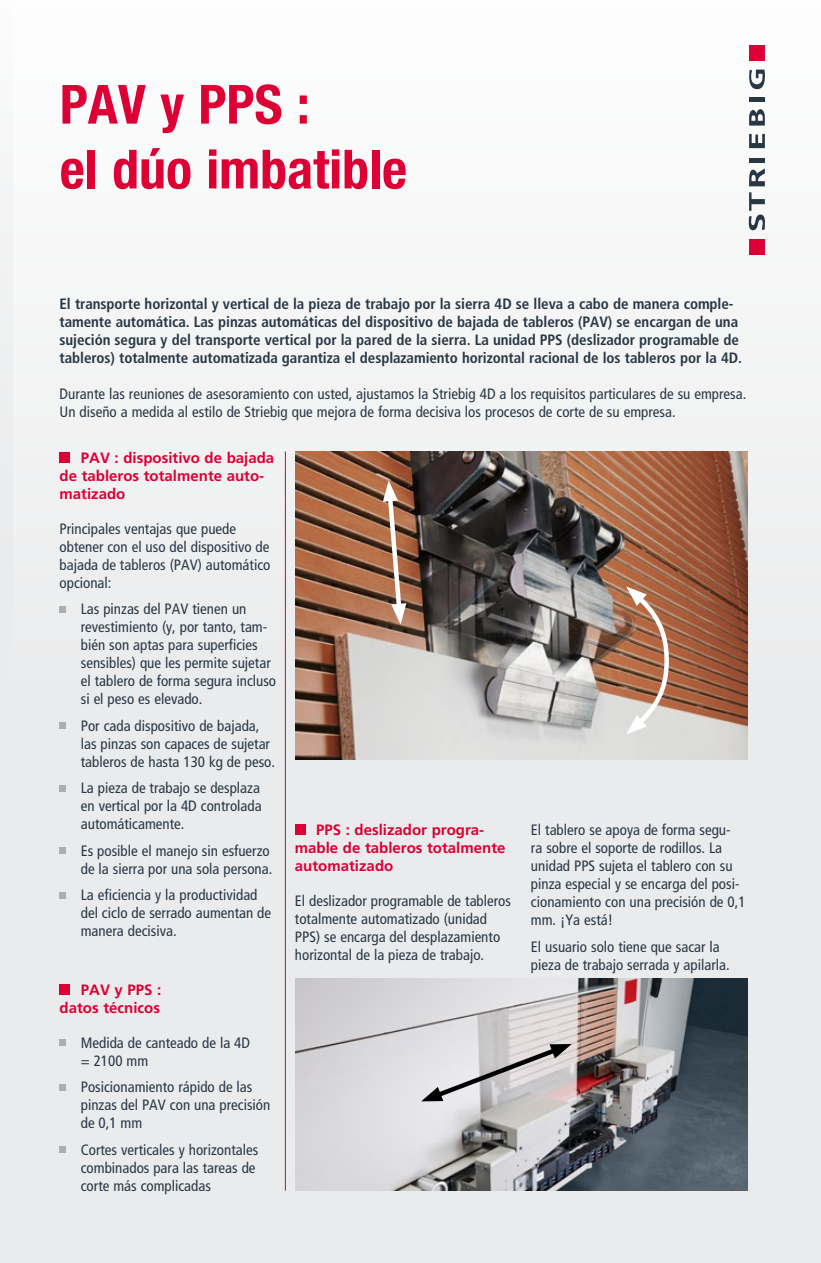
<style>
.page{position:relative;width:821px;height:1263px;background:#eaebec}
.page>*{position:absolute;margin:0;border:0;box-sizing:border-box;transform-origin:0 0}
.t1{font:700 condensed 54px/64.8px "Helvetica Neue LT Pro";color:#dc0034}
.t2{font:condensed 15px/18px "Frutiger LT Std";color:#293745}
.t3{font:700 condensed 15px/18px "Frutiger LT Std";letter-spacing:-.005em;color:#293745}
.t4{font:700 15px/18px "Frutiger LT Std";color:#dc0034}
</style>
<div class="page">
<img style="left:295px;top:979px;width:452px;height:212px">
<img style="left:295px;top:451px;width:452px;height:309px">
<svg style="left:626px;top:586px;width:45px;height:148px"></svg>
<svg style="left:383px;top:480px;width:23px;height:144px"></svg>
<svg style="left:421px;top:1043px;width:150px;height:60px"></svg>
<div style="left:60px;top:452px;width:10px;height:11px;background:#dc0034"></div>
<svg style="left:60px;top:606px;width:6px;height:6px"></svg>
<svg style="left:60px;top:723px;width:6px;height:6px"></svg>
<svg style="left:60px;top:785px;width:6px;height:6px"></svg>
<svg style="left:60px;top:848px;width:6px;height:6px"></svg>
<svg style="left:60px;top:892px;width:6px;height:6px"></svg>
<div style="left:60px;top:984px;width:10px;height:11px;background:#dc0034"></div>
<div style="left:60px;top:1039px;width:6px;height:7px;background:#a9afb5"></div>
<svg style="left:60px;top:1084px;width:6px;height:6px"></svg>
<div style="left:60px;top:1146px;width:6px;height:7px;background:#a9afb5"></div>
<div style="left:295px;top:824px;width:10px;height:11px;background:#dc0034"></div>
<hr style="left:285px;top:451px;width:1px;height:740px;background:#dc0034">
<hr style="left:749px;top:251px;width:16px;height:4px;background:#dc0034">
<div style="left:749px;top:239px;width:16px;height:11px;background:#dc0034"></div>
<svg style="left:749px;top:134px;width:16px;height:14px"></svg>
<hr style="left:749px;top:97px;width:16px;height:4px;background:#293745">
<hr style="left:749px;top:45px;width:3px;height:16px;background:#dc0034">
<div style="left:753px;top:45px;width:12px;height:16px;background:#dc0034"></div>
<svg style="left:749px;top:109px;width:16px;height:17px"></svg>
<svg style="left:746px;top:70px;width:21px;height:19px"></svg>
<svg style="left:746px;top:192px;width:21px;height:38px"></svg>
<svg style="left:749px;top:168px;width:16px;height:18px"></svg>
<hr style="left:749px;top:158px;width:16px;height:4px;background:#293745">
<h1 class="t1" style="left:60px;top:72px;width:349px">PAV y PPS :<br>el dúo imbatible</h1>
<p class="t3" style="left:60px;top:295px;width:684px">El transporte horizontal y vertical de la pieza de trabajo por la sierra 4D se lleva a cabo de manera comple&shy;tamente automática. Las pinzas automáticas del dispositivo de bajada de tableros (PAV) se encargan de una sujeción segura y del transporte vertical por la pared de la sierra. La unidad PPS (deslizador programable de tableros) totalmente automatizada garantiza el desplazamiento horizontal racional de los tableros por la 4D.</p>
<p class="t2" style="left:60px;top:385px;width:688px">Durante las reuniones de asesoramiento con usted, ajustamos la Striebig 4D a los requisitos particulares de su empresa.<br>Un diseño a medida al estilo de Striebig que mejora de forma decisiva los procesos de corte de su empresa.</p>
<p class="t4" style="left:60px;top:449px;width:216px;text-indent:21px">PAV : dispositivo de bajada de tableros totalmente auto&shy;matizado</p>
<p class="t2" style="left:60px;top:520px;width:212px">Principales ventajas que puede obtener con el uso del dispositivo de bajada de tableros (PAV) automático opcional:</p>
<p class="t2" style="left:81px;top:600px;width:197px">Las pinzas del PAV tienen un revestimiento (y, por tanto, tam&shy;bién son aptas para superficies sensibles) que les permite sujetar el tablero de forma segura incluso si el peso es elevado.</p>
<p class="t2" style="left:81px;top:717px;width:196px">Por cada dispositivo de bajada, las pinzas son capaces de sujetar tableros de hasta 130 kg de peso.</p>
<p class="t2" style="left:81px;top:779px;width:182px;text-align:justify">La pieza de trabajo se desplaza en vertical por la 4D controlada automáticamente.</p>
<p class="t2" style="left:81px;top:842px;width:193px">Es posible el manejo sin esfuerzo de la sierra por una sola persona.</p>
<p class="t2" style="left:81px;top:886px;width:192px">La eficiencia y la productividad del ciclo de serrado aumentan de manera decisiva.</p>
<p class="t4" style="left:60px;top:980px;width:103px;text-align:right">PAV y PPS : datos técnicos</p>
<p class="t2" style="left:81px;top:1033px;width:171px">Medida de canteado de la 4D = 2100 mm</p>
<p class="t2" style="left:81px;top:1078px;width:191px">Posicionamiento rápido de las pinzas del PAV con una precisión de 0,1 mm</p>
<p class="t2" style="left:81px;top:1140px;width:179px">Cortes verticales y horizontales combinados para las tareas de corte más complicadas</p>
<p class="t4" style="left:295px;top:821px;width:212px;text-indent:21px">PPS : deslizador progra&shy;mable de tableros totalmente automatizado</p>
<p class="t2" style="left:295px;top:892px;width:218px">El deslizador programable de tableros totalmente automatizado (unidad PPS) se encarga del desplazamiento horizontal de la pieza de trabajo.</p>
<p class="t2" style="left:531px;top:821px;width:216px">El tablero se apoya de forma segu&shy;ra sobre el soporte de rodillos. La unidad PPS sujeta el tablero con su pinza especial y se encarga del posi&shy;cionamiento con una precisión de 0,1 mm. ¡Ya está!</p>
<p class="t2" style="left:531px;top:937px;width:200px">El usuario solo tiene que sacar la pieza de trabajo serrada y apilarla.</p>
</div>
